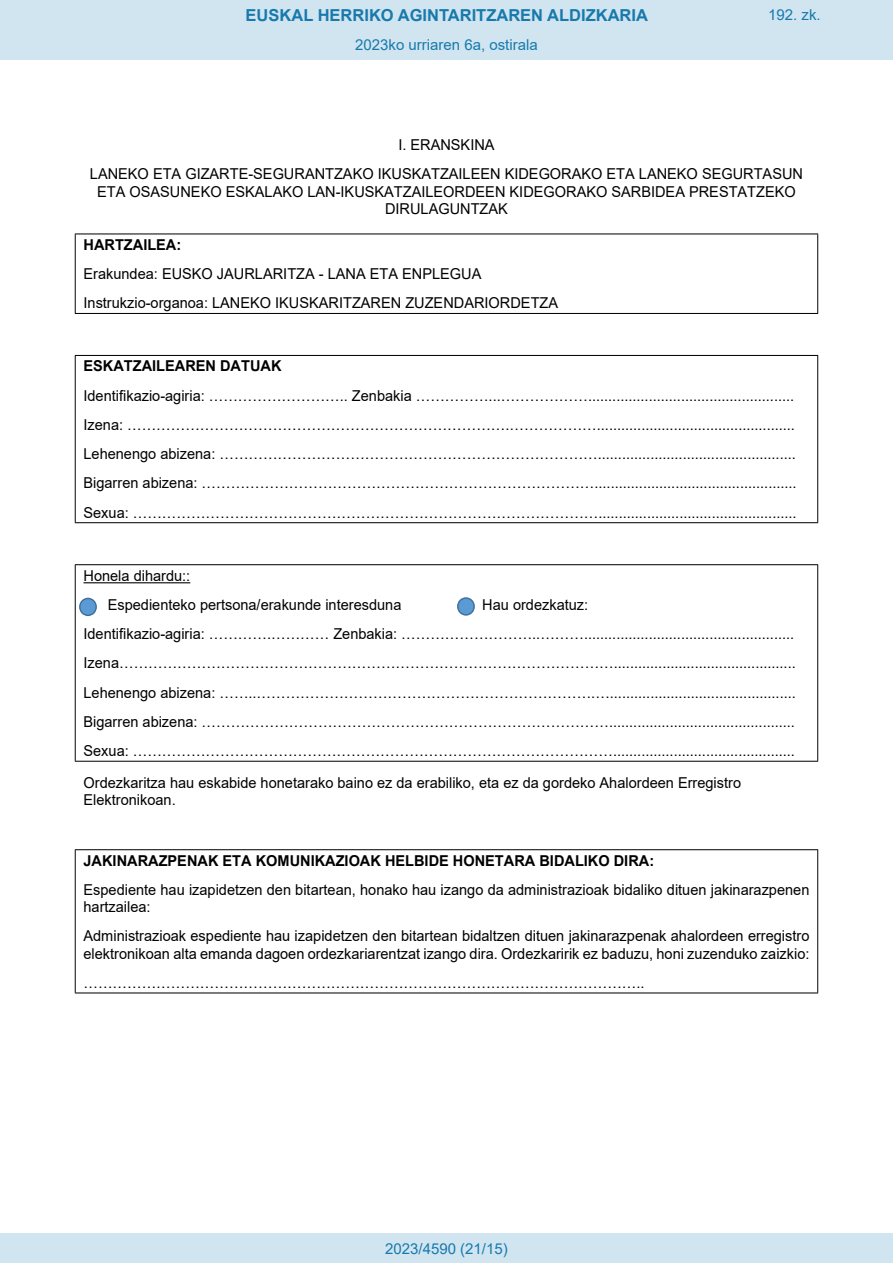
<style>
.page{position:relative;width:893px;height:1263px;background:#fff}
.page>*{position:absolute;margin:0;border:0;box-sizing:border-box;transform-origin:0 0}
.t1{font:700 16.5px "Arial";color:#1879ad}
.t2{font:15px/29.2px "Arial";color:#000}
.Paginacion_Centro{font:15px "Arial";color:#1879ad}
.s1{font-weight:700}
</style>
<div class="page">
<hr style="left:75px;top:234px;width:1px;height:79px;background:#000">
<hr style="left:817px;top:234px;width:1px;height:79px;background:#000">
<hr style="left:75px;top:234px;width:743px;height:1px;background:#000">
<hr style="left:75px;top:313px;width:743px;height:1px;background:#000">
<hr style="left:75px;top:356px;width:1px;height:166px;background:#000">
<hr style="left:817px;top:356px;width:1px;height:166px;background:#000">
<hr style="left:75px;top:355px;width:743px;height:1px;background:#000">
<hr style="left:75px;top:522px;width:743px;height:1px;background:#000">
<hr style="left:84px;top:582px;width:106px;height:1px;background:#000">
<hr style="left:75px;top:565px;width:1px;height:196px;background:#000">
<hr style="left:817px;top:565px;width:1px;height:196px;background:#000">
<hr style="left:75px;top:564px;width:743px;height:1px;background:#000">
<hr style="left:75px;top:761px;width:743px;height:1px;background:#000">
<hr style="left:75px;top:850px;width:1px;height:142px;background:#000">
<hr style="left:817px;top:850px;width:1px;height:142px;background:#000">
<hr style="left:75px;top:849px;width:743px;height:1px;background:#000">
<hr style="left:75px;top:992px;width:743px;height:1px;background:#000">
<svg style="left:79px;top:597px;width:18px;height:20px"></svg>
<svg style="left:457px;top:597px;width:18px;height:19px"></svg>
<div style="left:0;top:0;width:893px;height:60px;background:#d0e5f0"></div>
<div style="left:0;top:1233px;width:893px;height:30px;background:#d0e5f0"></div>
<p class="t1" style="left:246px;top:3px;width:404px">EUSKAL HERRIKO AGINTARITZAREN ALDIZKARIA</p>
<p class="Paginacion_Centro" style="left:768px;top:5px;width:54px">192. zk.</p>
<p class="Paginacion_Centro" style="left:355px;top:35px;width:184px">2023ko urriaren 6a, ostirala</p>
<p class="t2" style="left:90px;top:130px;width:715px;text-align:center">I. ERANSKINA<br>LANEKO ETA GIZARTE-SEGURANTZAKO IKUSKATZAILEEN KIDEGORAKO ETA LANEKO SEGURTASUN</p>
<p class="t2" style="left:97px;top:183px;width:700px;line-height:17.2px;text-align:center">ETA OSASUNEKO ESKALAKO LAN-IKUSKATZAILEORDEEN KIDEGORAKO SARBIDEA PRESTATZEKO<br>DIRULAGUNTZAK</p>
<p class="t2" style="left:84px;top:230px;width:476px"><span class="s1">HARTZAILEA:<br></span>Erakundea: EUSKO JAURLARITZA - LANA ETA ENPLEGUA<br>Instrukzio-organoa: LANEKO IKUSKARITZAREN ZUZENDARIORDETZA</p>
<p class="t2" style="left:84px;top:351px;width:715px"><span class="s1">ESKATZAILEAREN DATUAK<br></span>Identifikazio-agiria: ……………………….. Zenbakia ……………...………………...................................................<br>Izena: …………………………………………………………………….……………….................................................<br>Lehenengo abizena: …………………………………………………………………….................................................<br>Bigarren abizena: ………………………………………………………………………..................................................<br>Sexua: …………………………………………………………………………………….................................................</p>
<p class="t2" style="left:108px;top:561px;width:295px;text-indent:-24px">Honela dihardu::<br>Espedienteko pertsona/erakunde interesduna</p>
<p class="t2" style="left:84px;top:590px;width:714px;text-indent:399px">Hau ordezkatuz:<br>Identifikazio-agiria: ………….………… Zenbakia: ………………………..………....................................................<br>Izena………………………………………………………………………………………….............................................<br>Lehenengo abizena: ……..…………………………………………………………….…..............................................<br>Bigarren abizena: …………………………………………………………………………..............................................<br>Sexua: ……………………………………………………………………………………….............................................</p>
<p class="t2" style="left:84px;top:774px;width:659px;line-height:17.2px">Ordezkaritza hau eskabide honetarako baino ez da erabiliko, eta ez da gordeko Ahalordeen Erregistro<br>Elektronikoan.</p>
<p class="t2" style="left:84px;top:846px;width:727px"><span class="s1">JAKINARAZPENAK ETA KOMUNIKAZIOAK HELBIDE HONETARA BIDALIKO DIRA:<br></span>Espediente hau izapidetzen den bitartean, honako hau izango da administrazioak bidaliko dituen jakinarazpenen</p>
<p class="t2" style="left:84px;top:892px;width:727px">hartzailea:<br>Administrazioak espediente hau izapidetzen den bitartean bidaltzen dituen jakinarazpenak ahalordeen erregistro</p>
<p class="t2" style="left:84px;top:939px;width:727px">elektronikoan alta emanda dagoen ordezkariarentzat izango dira. Ordezkaririk ez baduzu, honi zuzenduko zaizkio: ……………………………………………………………………………………………………..</p>
<p class="Paginacion_Centro" style="left:385px;top:1238px;width:124px">2023/4590 (21/15)</p>
</div>
